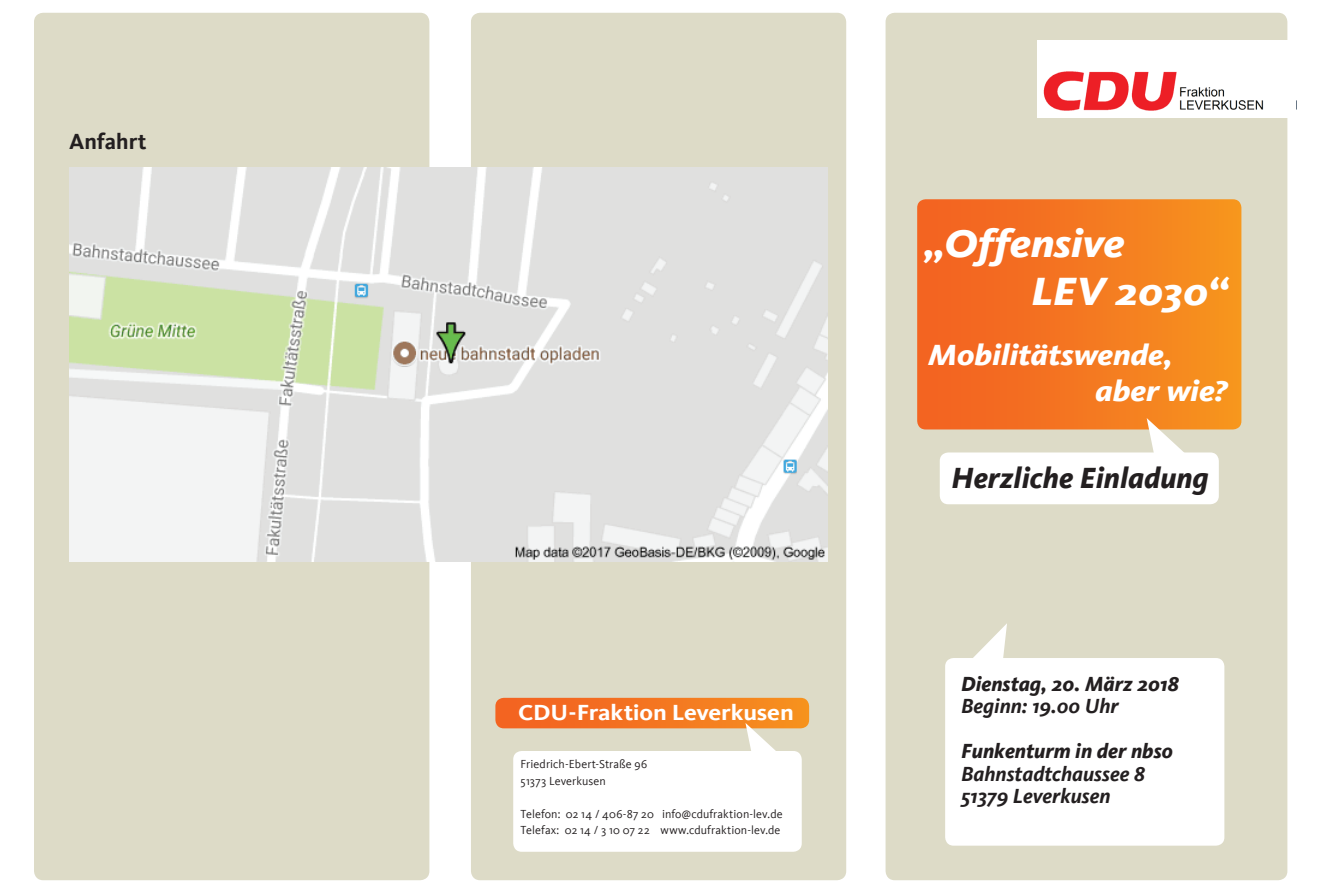
<style>
.page{position:relative;width:1331px;height:893px;background:#fff}
.page>*{position:absolute;margin:0;border:0;box-sizing:border-box;transform-origin:0 0}
.t1{font:italic 800 40.5px/48px "Kievit";letter-spacing:-.005em;color:#fff;scale:1.1 1}
.t2{font:italic 800 30px/36px "Kievit";letter-spacing:-.005em;color:#fff;scale:1.1 1}
.t3{font:italic 800 30px "Kievit";color:#231f20}
.t4{font:700 22.5px "Kievit";letter-spacing:-.005em;color:#fff;scale:1.1 1}
.t5{font:700 22.5px "Kievit";color:#231f20}
.t6{font:italic 700 21px/22.5px "Kievit";color:#231f20}
.t7{font:italic 800 21px "Kievit";color:#231f20}
.t8{font:12px/16.5px "Kievit";letter-spacing:.005em;color:#231f20}
</style>
<div class="page">
<div style="left:35px;top:14px;width:394px;height:865px;background:#dddbc7;border-radius:9px"></div>
<div style="left:472px;top:14px;width:373px;height:865px;background:#dddbc7;border-radius:9px"></div>
<div style="left:886px;top:14px;width:401px;height:865px;background:#dddbc7;border-radius:9px"></div>
<div style="left:885px;top:13px;width:402px;height:867px;border:2px solid #dddbc7;border-radius:9px"></div>
<img style="left:1037px;top:40px;width:260px;height:77px">
<svg style="left:917px;top:199px;width:324px;height:230px;background:#f37822"></svg>
<div style="left:945px;top:658px;width:279px;height:188px;background:#fff;border-radius:9px"></div>
<svg style="left:973px;top:623px;width:34px;height:35px"></svg>
<div style="left:940px;top:452px;width:279px;height:52px;background:#fff;border-radius:9px"></div>
<svg style="left:1147px;top:418px;width:40px;height:35px"></svg>
<div style="left:513px;top:751px;width:289px;height:101px;background:#fff;border-radius:9px"></div>
<svg style="left:495px;top:698px;width:314px;height:69px"></svg>
<img style="left:69px;top:168px;width:758px;height:394px">
<h3 class="t5" style="left:69px;top:128px;width:79px">Anfahrt</h3>
<h3 class="t4" style="left:518px;top:699px;width:252px">CDU-Fraktion Leverkusen</h3>
<p class="t8" style="left:521px;top:756px;width:128px">Friedrich-Ebert-Straße 96<br>51373 Leverkusen</p>
<p class="t8" style="left:521px;top:806px;width:264px">Telefon: 02 14 / 406-87 20 info@cdufraktion-lev.de<br>Telefax: 02 14 / 3 10 07 22 www.cdufraktion-lev.de</p>
<h1 class="t1" style="left:1031px;top:219px;width:181px;text-indent:-107px">„Offensive<br>LEV 2030“</h1>
<h2 class="t2" style="left:1095px;top:336px;width:122px;text-indent:-167px">Mobilitätswende, aber wie?</h2>
<h2 class="t3" style="left:952px;top:460px;width:259px">Herzliche Einladung</h2>
<h3 class="t7" style="left:961px;top:671px;width:219px">Dienstag, 20. März 2018</h3>
<h3 class="t6" style="left:961px;top:695px;width:159px">Beginn: 19.00 Uhr</h3>
<h3 class="t7" style="left:961px;top:739px;width:213px">Funkenturm in der nbso</h3>
<h3 class="t6" style="left:961px;top:762px;width:185px">Bahnstadtchaussee 8<br>51379 Leverkusen</h3>
</div>
